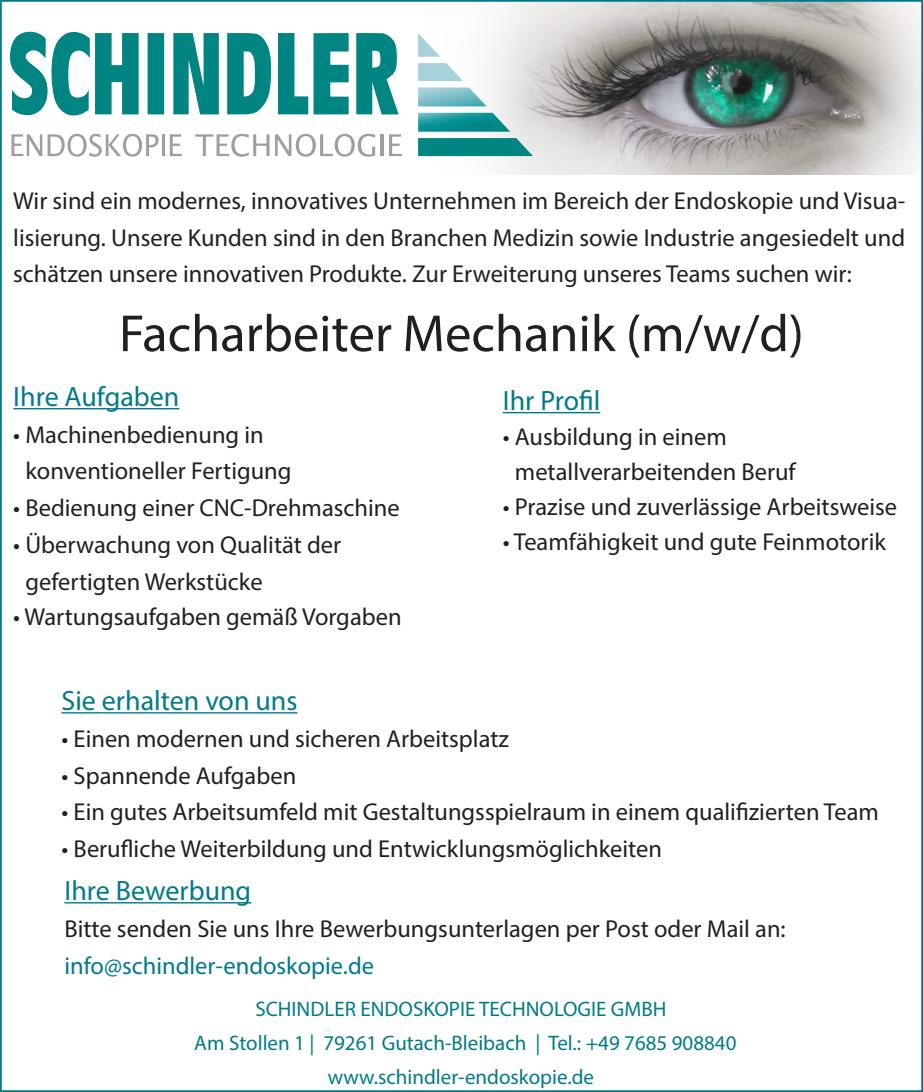
<style>
.page{position:relative;width:923px;height:1092px;background:#fff}
.page>*{position:absolute;margin:0;border:0;box-sizing:border-box;transform-origin:0 0}
.Head{font:52.5px "Myriad Pro";color:#231f20}
.Einf__Abs{font:28px "Myriad Pro";color:#007a8b}
.Produktvorteile{font:24.5px/36.8px "Myriad Pro";color:#231f20}
.Einf__Abs-2{font:24.5px/36.8px "Myriad Pro";color:#231f20;text-align:justify}
.Copytext{font:21px "Myriad Pro";color:#007a8b}
.s1{color:#007a8b}
</style>
<div class="page">
<img style="left:72px;top:5px;width:846px;height:170px">
<svg style="left:195px;top:134px;width:74px;height:23px"></svg>
<svg style="left:275px;top:134px;width:100px;height:23px"></svg>
<hr style="left:380px;top:134px;width:3px;height:22px;background:#9d9fa2">
<svg style="left:389px;top:134px;width:13px;height:22px"></svg>
<svg style="left:11px;top:134px;width:31px;height:22px"></svg>
<svg style="left:48px;top:134px;width:111px;height:23px"></svg>
<hr style="left:162px;top:134px;width:3px;height:22px;background:#9d9fa2">
<svg style="left:170px;top:134px;width:12px;height:22px"></svg>
<div style="left:148px;top:33px;width:16px;height:81px;background:#008583"></div>
<svg style="left:356px;top:33px;width:42px;height:81px"></svg>
<svg style="left:227px;top:33px;width:45px;height:81px"></svg>
<svg style="left:173px;top:33px;width:46px;height:81px;background:#2b9998"></svg>
<svg style="left:10px;top:32px;width:129px;height:84px"></svg>
<svg style="left:278px;top:33px;width:71px;height:81px"></svg>
<svg style="left:418px;top:33px;width:22px;height:24px"></svg>
<svg style="left:418px;top:138px;width:115px;height:18px;background:#128c8a"></svg>
<svg style="left:418px;top:113px;width:92px;height:19px;background:#279c9e"></svg>
<svg style="left:418px;top:87px;width:68px;height:19px"></svg>
<svg style="left:418px;top:63px;width:45px;height:18px"></svg>
<hr style="left:13px;top:408px;width:166px;height:1px;background:#007a8b">
<hr style="left:503px;top:412px;width:97px;height:1px;background:#007a8b">
<hr style="left:62px;top:712px;width:235px;height:1px;background:#007a8b">
<hr style="left:64px;top:902px;width:187px;height:1px;background:#007a8b">
<p class="Einf__Abs-2" style="left:13px;top:182px;width:893px">Wir sind ein modernes, innovatives Unternehmen im Bereich der Endoskopie und Visua&shy;lisierung. Unsere Kunden sind in den Branchen Medizin sowie Industrie angesiedelt und schätzen unsere innovativen Produkte. Zur Erweiterung unseres Teams suchen wir:</p>
<p class="Head" style="left:119px;top:301px;width:686px">Facharbeiter Mechanik (m/w/d)</p>
<p class="Einf__Abs" style="left:13px;top:379px;width:168px">Ihre Aufgaben</p>
<p class="Produktvorteile" style="left:25px;top:415px;width:268px;text-indent:-12px">• Machinenbedienung in konventioneller Fertigung</p>
<p class="Produktvorteile" style="left:13px;top:489px;width:388px">• Bedienung einer CNC-Drehmaschine</p>
<p class="Produktvorteile" style="left:25px;top:526px;width:317px;text-indent:-12px">• Überwachung von Qualität der gefertigten Werkstücke</p>
<p class="Produktvorteile" style="left:13px;top:597px;width:390px">• Wartungsaufgaben gemäß Vorgaben</p>
<p class="Einf__Abs" style="left:503px;top:383px;width:99px">Ihr Profil</p>
<p class="Produktvorteile" style="left:515px;top:419px;width:282px;line-height:35px;text-indent:-12px">• Ausbildung in einem metallverarbeitenden Beruf</p>
<p class="Produktvorteile" style="left:503px;top:488px;width:396px">• Prazise und zuverlässige Arbeitsweise</p>
<p class="Produktvorteile" style="left:503px;top:523px;width:384px">• Teamfähigkeit und gute Feinmotorik</p>
<p class="Einf__Abs" style="left:62px;top:683px;width:237px">Sie erhalten von uns</p>
<p class="Produktvorteile" style="left:62px;top:719px;width:449px">• Einen modernen und sicheren Arbeitsplatz</p>
<p class="Produktvorteile" style="left:62px;top:756px;width:236px">• Spannende Aufgaben</p>
<p class="Produktvorteile" style="left:62px;top:793px;width:819px">• Ein gutes Arbeitsumfeld mit Gestaltungsspielraum in einem qualifizierten Team</p>
<p class="Produktvorteile" style="left:62px;top:830px;width:602px">• Berufliche Weiterbildung und Entwicklungsmöglichkeiten</p>
<p class="Einf__Abs" style="left:64px;top:873px;width:188px">Ihre Bewerbung</p>
<p class="Produktvorteile" style="left:64px;top:909px;width:723px">Bitte senden Sie uns Ihre Bewerbungsunterlagen per Post oder Mail an: <span class="s1">info@schindler-endoskopie.de</span></p>
<p class="Copytext" style="left:255px;top:996px;width:412px">SCHINDLER ENDOSKOPIE TECHNOLOGIE GMBH</p>
<p class="Copytext" style="left:194px;top:1030px;width:544px">Am Stollen 1 | 79261 Gutach-Bleibach | Tel.: +49 7685 908840</p>
<p class="Copytext" style="left:328px;top:1064px;width:268px">www.schindler-endoskopie.de</p>
</div>
